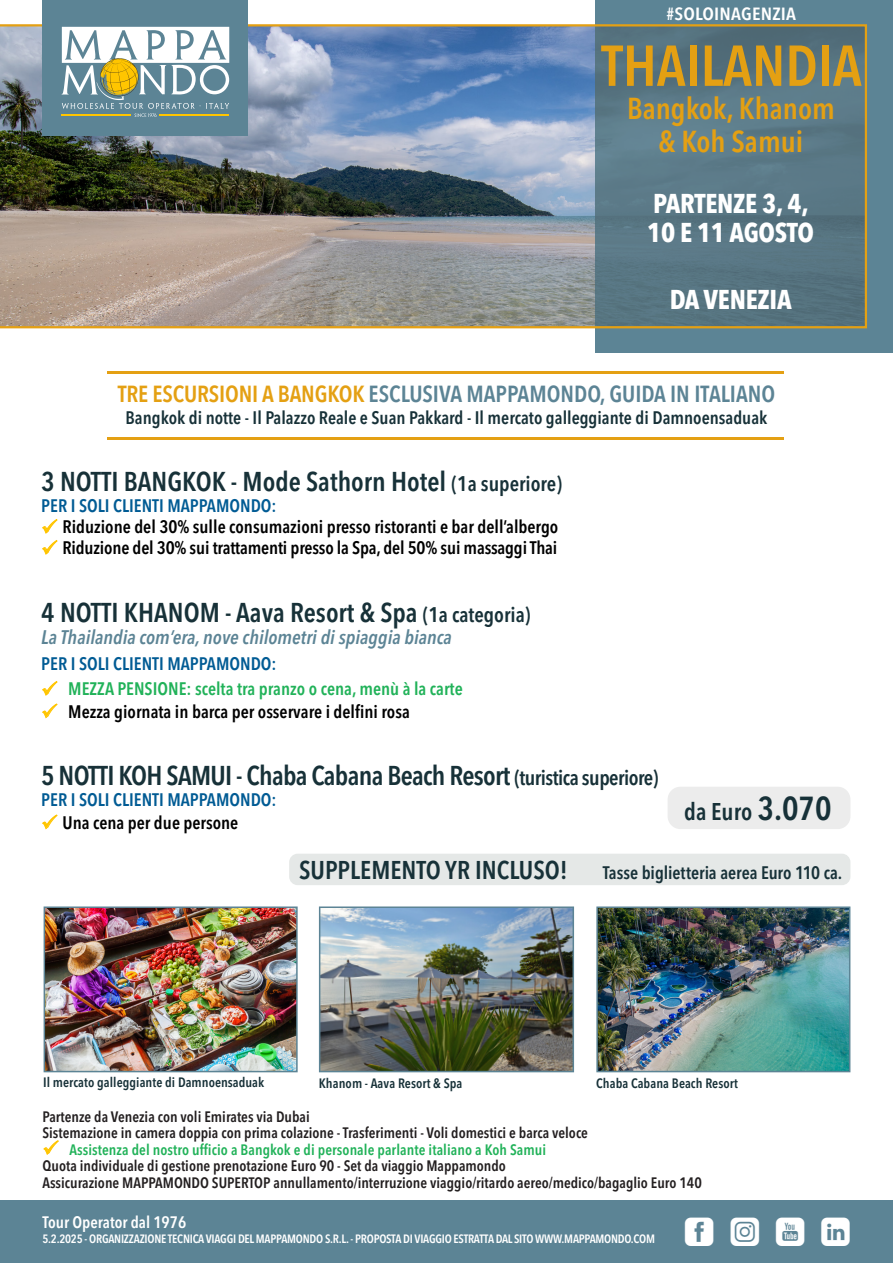
<style>
.page{position:relative;width:893px;height:1263px;background:#fff}
.page>*{position:absolute;margin:0;border:0;box-sizing:border-box;transform-origin:0 0}
.t1{font:600 condensed 57px "Avenir Next LT Pro";color:#e4a013}
.t2{font:36px "Mappamondoutil";color:#fff}
.t3{font:600 condensed 30px "Avenir Next LT Pro";color:#e4a013}
.t4{font:600 condensed 27px "Avenir Next LT Pro";color:#173138}
.t5{font:600 condensed 27px "Avenir Next LT Pro";letter-spacing:-.025em;color:#173138}
.t6{font:700 condensed 27px "Avenir Next LT Pro";letter-spacing:-.01em;color:#fff}
.t7{font:600 condensed 25.5px "Avenir Next LT Pro";color:#173138}
.t8{font:600 condensed 24px "Avenir Next LT Pro";color:#173138}
.t9{font:600 23.25px "Avenir Next Condensed";color:#5c8495}
.t10{font:italic 600 condensed 19.5px "Avenir Next LT Pro";color:#5c8495}
.t11{font:600 condensed 18px "Avenir Next LT Pro";color:#000}
.t12{font:600 condensed 18px "Avenir Next LT Pro";color:#173138}
.t13{font:600 condensed 18px "Avenir Next LT Pro";color:#005b94}
.t14{font:600 condensed 18px "Avenir Next LT Pro";color:#21b259}
.t15{font:600 condensed 17.55px "Avenir Next LT Pro";letter-spacing:.01em;color:#fff;scale:1.11 1}
.t16{font:600 condensed 16.5px "Avenir Next LT Pro";color:#fff}
.t17{font:600 condensed 15px "Avenir Next LT Pro";color:#231f20}
.t18{font:600 condensed 15px "Avenir Next LT Pro";letter-spacing:.005em;color:#21b259}
.t19{font:600 condensed 13.5px "Avenir Next LT Pro";letter-spacing:.005em;color:#173138}
.t20{font:600 condensed 12px "Avenir Next LT Pro";letter-spacing:-.02em;color:#fff}
.s1{color:#e4a013}
.s2{font-size:21px}
.s3{font-size:33px}
</style>
<div class="page">
<div style="left:0;top:1200px;width:893px;height:63px;background:#5c8495"></div>
<div style="left:595px;top:0;width:298px;height:353px;background:#5c8495"></div>
<img style="left:0;top:24px;width:867px;height:304px">
<div style="left:42px;top:0;width:206px;height:136px;background:#5c8495"></div>
<svg style="left:62px;top:27px;width:167px;height:90px"></svg>
<div style="left:289px;top:854px;width:561px;height:31px;background:#e5e8e7;border-radius:9px"></div>
<div style="left:668px;top:787px;width:182px;height:42px;background:#ececec;border-radius:13px"></div>
<hr style="left:107px;top:436px;width:676px;height:3px;background:#e4a013">
<hr style="left:107px;top:371px;width:676px;height:3px;background:#e4a013">
<img style="left:47px;top:909px;width:248px;height:160px">
<div style="left:44px;top:906px;width:254px;height:166px;border:2px solid #5c8495"></div>
<img style="left:322px;top:909px;width:249px;height:160px">
<div style="left:319px;top:906px;width:255px;height:166px;border:2px solid #5c8495"></div>
<img style="left:599px;top:909px;width:248px;height:160px">
<div style="left:596px;top:906px;width:254px;height:166px;border:2px solid #5c8495"></div>
<p class="t15" style="left:667px;top:3px;width:118px">#SOLOINAGENZIA</p>
<p class="t1" style="left:601px;top:31px;width:262px">THAILANDIA</p>
<p class="t3" style="left:627px;top:90px;width:209px">Bangkok, Khanom</p>
<p class="t3" style="left:659px;top:123px;width:146px">&amp; Koh Samui</p>
<p class="t6" style="left:653px;top:187px;width:157px">PARTENZE 3, 4,</p>
<p class="t6" style="left:647px;top:215px;width:168px">10 E 11 AGOSTO</p>
<p class="t6" style="left:670px;top:283px;width:123px">DA VENEZIA</p>
<p class="t9" style="left:118px;top:373px;width:659px"><span class="s1">TRE ESCURSIONI A BANGKOK</span> ESCLUSIVA MAPPAMONDO, GUIDA IN ITALIANO</p>
<p class="t12" style="left:126px;top:407px;width:643px">Bangkok di notte - Il Palazzo Reale e Suan Pakkard - Il mercato galleggiante di Damnoensaduak</p>
<p class="t4" style="left:41px;top:465px;width:522px">3 NOTTI BANGKOK - Mode Sathorn Hotel <span class="s2">(1a superiore)</span></p>
<p class="t13" style="left:41px;top:495px;width:237px">PER I SOLI CLIENTI MAPPAMONDO:</p>
<p class="t11" style="left:63px;top:516px;width:497px">Riduzione del 30% sulle consumazioni presso ristoranti e bar dell’albergo</p>
<p class="t11" style="left:63px;top:537px;width:496px">Riduzione del 30% sui trattamenti presso la Spa, del 50% sui massaggi Thai</p>
<p class="t4" style="left:41px;top:596px;width:491px">4 NOTTI KHANOM - Aava Resort &amp; Spa <span class="s2">(1a categoria)</span></p>
<p class="t10" style="left:41px;top:626px;width:412px">La Thailandia com’era, nove chilometri di spiaggia bianca</p>
<p class="t13" style="left:41px;top:653px;width:237px">PER I SOLI CLIENTI MAPPAMONDO:</p>
<p class="t14" style="left:68px;top:678px;width:396px">MEZZA PENSIONE: scelta tra pranzo o cena, menù à la carte</p>
<p class="t11" style="left:68px;top:701px;width:343px">Mezza giornata in barca per osservare i delfini rosa</p>
<p class="t5" style="left:41px;top:759px;width:619px">5 NOTTI KOH SAMUI - Chaba Cabana Beach Resort <span class="s2">(turistica superiore)</span></p>
<p class="t13" style="left:41px;top:789px;width:237px">PER I SOLI CLIENTI MAPPAMONDO:</p>
<p class="t11" style="left:63px;top:812px;width:177px">Una cena per due persone</p>
<p class="t8" style="left:684px;top:797px;width:149px">da Euro <span class="s3">3.070</span></p>
<p class="t7" style="left:299px;top:854px;width:270px">SUPPLEMENTO YR INCLUSO!</p>
<p class="t12" style="left:603px;top:861px;width:241px">Tasse biglietteria aerea Euro 110 ca.</p>
<p class="t19" style="left:43px;top:1073px;width:223px">Il mercato galleggiante di Damnoensaduak</p>
<p class="t19" style="left:319px;top:1075px;width:145px">Khanom - Aava Resort &amp; Spa</p>
<p class="t19" style="left:596px;top:1075px;width:143px">Chaba Cabana Beach Resort</p>
<p class="t17" style="left:43px;top:1107px;width:269px">Partenze da Venezia con voli Emirates via Dubai</p>
<p class="t17" style="left:43px;top:1123px;width:547px">Sistemazione in camera doppia con prima colazione - Trasferimenti - Voli domestici e barca veloce</p>
<p class="t18" style="left:70px;top:1140px;width:478px">Assistenza del nostro ufficio a Bangkok e di personale parlante italiano a Koh Samui</p>
<p class="t17" style="left:43px;top:1156px;width:465px">Quota individuale di gestione prenotazione Euro 90 - Set da viaggio Mappamondo</p>
<p class="t17" style="left:43px;top:1173px;width:661px">Assicurazione MAPPAMONDO SUPERTOP annullamento/interruzione viaggio/ritardo aereo/medico/bagaglio Euro 140</p>
<p class="t16" style="left:43px;top:1212px;width:145px">Tour Operator dal 1976</p>
<p class="t20" style="left:43px;top:1231px;width:614px">5.2.2025 - ORGANIZZAZIONE TECNICA VIAGGI DEL MAPPAMONDO S.R.L. - PROPOSTA DI VIAGGIO ESTRATTA DAL SITO WWW.MAPPAMONDO.COM</p>
<p class="t2" style="left:685px;top:1212px;width:167px">fiyl</p>
</div>
